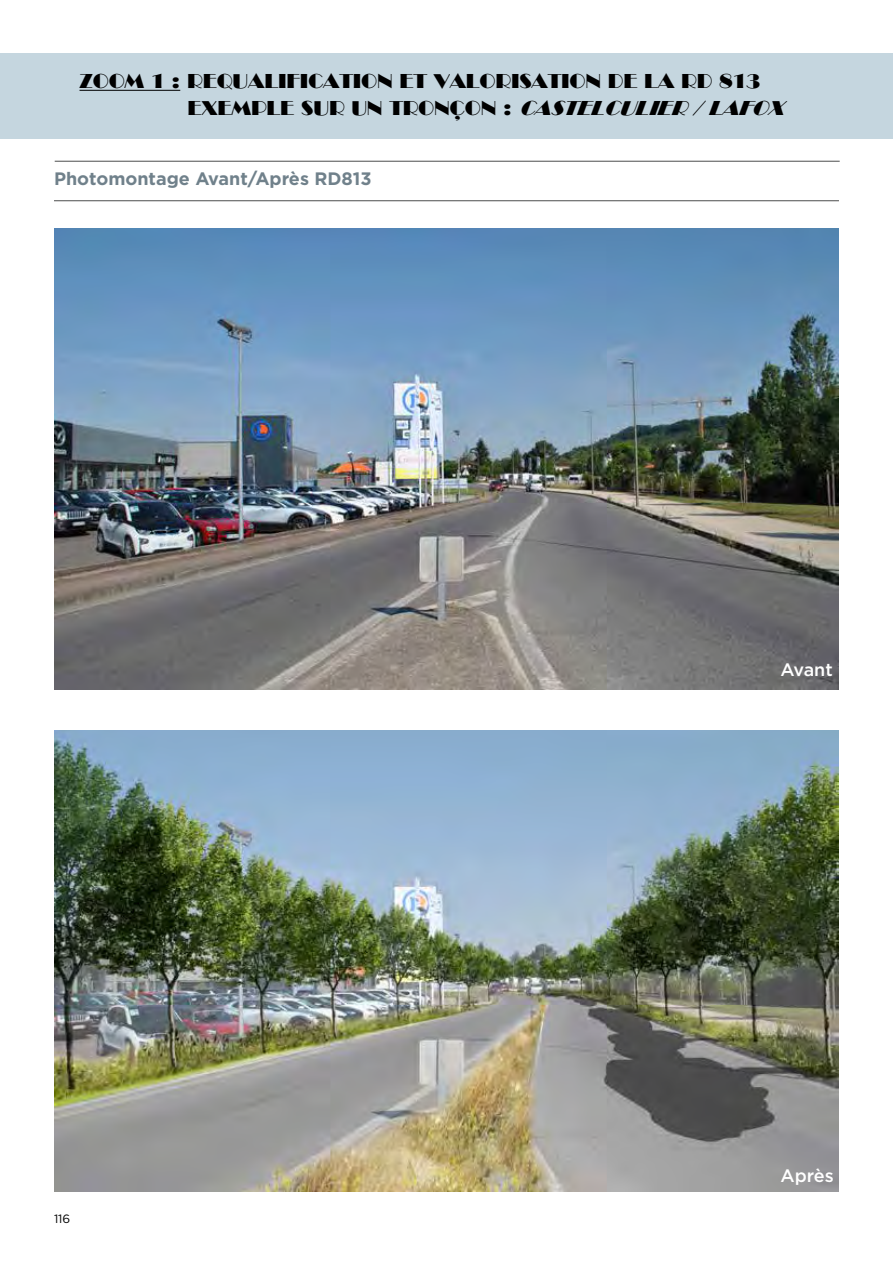
<style>
.page{position:relative;width:893px;height:1263px;background:#fff}
.page>*{position:absolute;margin:0;border:0;box-sizing:border-box;transform-origin:0 0}
.t1{font:19.5px/27px "Broadway LT";color:#000}
.t2{font:700 18px "Gotham";color:#70818b}
.t3{font:500 18px "Gotham";color:#fff}
.t4{font:12px "Gotham";color:#000}
.s1{font-style:italic}
</style>
<div class="page">
<div style="left:0;top:53px;width:893px;height:85px;background:#c5d6df"></div>
<hr style="left:80px;top:90px;width:100px;height:1px;background:#000">
<hr style="left:54px;top:200px;width:785px;height:1px;background:#4c4d4d">
<hr style="left:55px;top:161px;width:785px;height:1px;background:#4c4d4d">
<img style="left:55px;top:228px;width:784px;height:461px">
<img style="left:54px;top:730px;width:785px;height:461px">
<p class="t1" style="left:188px;top:68px;width:606px;text-indent:-108px">ZOOM 1 : REQUALIFICATION ET VALORISATION DE LA RD 813<br>E X E M P L E S U R U N T R O N Ç O N : <span class="s1">CASTELCULIER/LAFOX</span></p>
<p class="t2" style="left:54px;top:166px;width:319px">Photomontage Avant/Après RD813</p>
<p class="t4" style="left:54px;top:1212px;width:18px">116</p>
<p class="t3" style="left:780px;top:658px;width:54px">Avant</p>
<p class="t3" style="left:780px;top:1164px;width:55px">Après</p>
</div>
